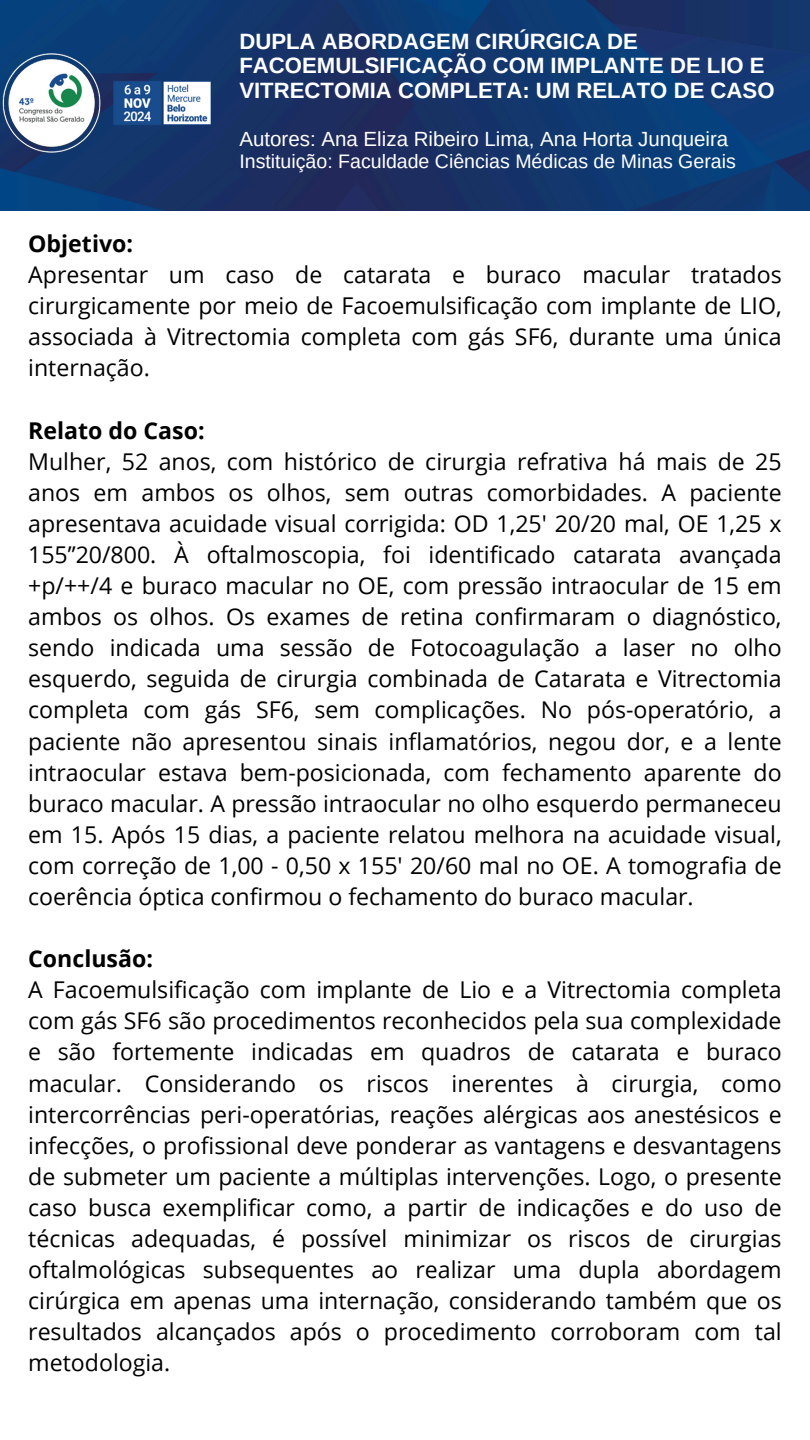
<style>
.page{position:relative;width:810px;height:1440px;background:#fff}
.page>*{position:absolute;margin:0;border:0;box-sizing:border-box;transform-origin:0 0}
.t1{font:23.1px/31.1px "Open Sans";color:#000}
.t2{font:700 22.2px/24.8px "Arimo";color:#fff}
.t3{font:20.5px "Arimo";color:#fff}
.t4{font:19.6px "Arimo";color:#fff}
.s1{font-weight:700}
</style>
<div class="page">
<img style="left:0;top:0;width:810px;height:211px">
<img style="left:0;top:52px;width:216px;height:106px">
<h1 class="t2" style="left:239px;top:28px;width:537px">DUPLA ABORDAGEM CIRÚRGICA DE<br>FACOEMULSIFICAÇÃO COM IMPLANTE DE LIO E<br>VITRECTOMIA COMPLETA: UM RELATO DE CASO</h1>
<p class="t3" style="left:239px;top:128px;width:491px">Autores: Ana Eliza Ribeiro Lima, Ana Horta Junqueira</p>
<p class="t4" style="left:239px;top:150px;width:498px">Instituição: Faculdade Ciências Médicas de Minas Gerais</p>
<h2 class="t1" style="left:28px;top:228px;width:755px"><span class="s1">Objetivo:<br></span>Apresentar um caso de catarata e buraco macular tratados cirurgicamente por meio de Facoemulsificação com implante de LIO, associada à Vitrectomia completa com gás SF6, durante uma única internação.</h2>
<h2 class="t1" style="left:28px;top:414px;width:755px"><span class="s1">Relato do Caso:<br></span>Mulher, 52 anos, com histórico de cirurgia refrativa há mais de 25 anos em ambos os olhos, sem outras comorbidades. A paciente apresentava acuidade visual corrigida: OD 1,25' 20/20 mal, OE 1,25 x 155’’20/800. À oftalmoscopia, foi identificado catarata avançada +p/++/4 e buraco macular no OE, com pressão intraocular de 15 em ambos os olhos. Os exames de retina confirmaram o diagnóstico, sendo indicada uma sessão de Fotocoagulação a laser no olho esquerdo, seguida de cirurgia combinada de Catarata e Vitrectomia completa com gás SF6, sem complicações. No pós-operatório, a paciente não apresentou sinais inflamatórios, negou dor, e a lente intraocular estava bem-posicionada, com fechamento aparente do buraco macular. A pressão intraocular no olho esquerdo permaneceu em 15. Após 15 dias, a paciente relatou melhora na acuidade visual, com correção de 1,00 - 0,50 x 155' 20/60 mal no OE. A tomografia de coerência óptica confirmou o fechamento do buraco macular.</h2>
<h2 class="t1" style="left:28px;top:943px;width:755px"><span class="s1">Conclusão:<br></span>A Facoemulsificação com implante de Lio e a Vitrectomia completa com gás SF6 são procedimentos reconhecidos pela sua complexidade e são fortemente indicadas em quadros de catarata e buraco macular. Considerando os riscos inerentes à cirurgia, como intercorrências peri-operatórias, reações alérgicas aos anestésicos e infecções, o profissional deve ponderar as vantagens e desvantagens de submeter um paciente a múltiplas intervenções. Logo, o presente caso busca exemplificar como, a partir de indicações e do uso de técnicas adequadas, é possível minimizar os riscos de cirurgias oftalmológicas subsequentes ao realizar uma dupla abordagem cirúrgica em apenas uma internação, considerando também que os resultados alcançados após o procedimento corroboram com tal metodologia.</h2>
</div>
